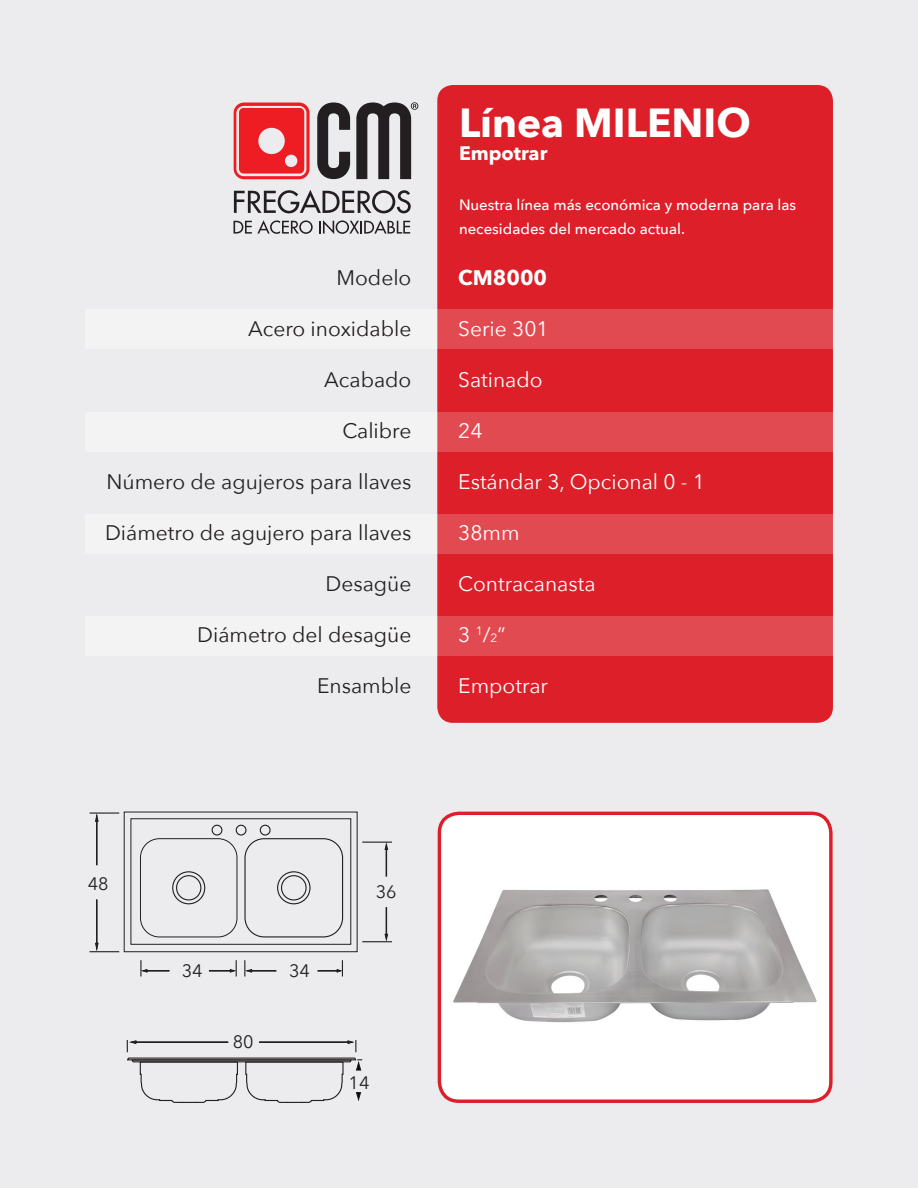
<style>
.page{position:relative;width:918px;height:1188px;background:#ececee}
.page>*{position:absolute;margin:0;border:0;box-sizing:border-box;transform-origin:0 0}
.t1{font:700 40.5px "Avenir Next";color:#fff}
.t2{font:21px "Avenir Next";color:#231f20}
.t3{font:21px "Avenir Next";color:#fff}
.t4{font:700 21px "Avenir Next";color:#fff}
.t5{font:700 19.5px "Avenir Next";color:#fff}
.t6{font:18px "Avenir Next";color:#231f20}
.t7{font:500 15px/24px "Avenir Next";color:#fff}
.s1{font-size:12px}
</style>
<div class="page">
<div style="left:85px;top:309px;width:352px;height:40px;background:#f3f3f4"></div>
<div style="left:85px;top:412px;width:352px;height:40px;background:#f3f3f4"></div>
<div style="left:85px;top:514px;width:352px;height:40px;background:#f3f3f4"></div>
<div style="left:85px;top:616px;width:352px;height:39px;background:#f3f3f4"></div>
<div style="left:437px;top:85px;width:396px;height:638px;background:#dc1f28;border-radius:16px"></div>
<svg style="left:317px;top:102px;width:33px;height:77px"></svg>
<svg style="left:234px;top:103px;width:76px;height:76px"></svg>
<svg style="left:234px;top:190px;width:177px;height:23px"></svg>
<svg style="left:234px;top:220px;width:79px;height:14px"></svg>
<svg style="left:319px;top:220px;width:91px;height:14px"></svg>
<svg style="left:356px;top:102px;width:62px;height:77px"></svg>
<div style="left:439px;top:813px;width:392px;height:288px;background:#fff;border-radius:19px"></div>
<img style="left:453px;top:889px;width:364px;height:134px">
<div style="left:438px;top:812px;width:395px;height:291px;border:3px solid #dc1f28;border-radius:19px"></div>
<svg style="left:126px;top:1040px;width:237px;height:63px"></svg>
<div style="left:124px;top:812px;width:234px;height:140px;border:1px solid #231f20"></div>
<div style="left:130px;top:818px;width:221px;height:127px;border:1px solid #231f20"></div>
<div style="left:140px;top:838px;width:97px;height:99px;border:1px solid #231f20;border-radius:19px"></div>
<div style="left:172px;top:871px;width:33px;height:33px;border:1px solid #231f20;border-radius:50%"></div>
<div style="left:176px;top:875px;width:25px;height:26px;border:1px solid #231f20;border-radius:50%"></div>
<div style="left:212px;top:825px;width:10px;height:11px;border:1px solid #231f20;border-radius:50%"></div>
<div style="left:236px;top:825px;width:11px;height:11px;border:1px solid #231f20;border-radius:50%"></div>
<div style="left:260px;top:825px;width:11px;height:11px;border:1px solid #231f20;border-radius:50%"></div>
<div style="left:244px;top:838px;width:99px;height:99px;border:1px solid #231f20;border-radius:19px"></div>
<div style="left:277px;top:871px;width:34px;height:33px;border:1px solid #231f20;border-radius:50%"></div>
<div style="left:281px;top:875px;width:26px;height:26px;border:1px solid #231f20;border-radius:50%"></div>
<svg style="left:244px;top:960px;width:32px;height:17px"></svg>
<svg style="left:318px;top:960px;width:25px;height:17px"></svg>
<svg style="left:140px;top:960px;width:29px;height:17px"></svg>
<svg style="left:209px;top:960px;width:28px;height:17px"></svg>
<hr style="left:362px;top:842px;width:30px;height:1px;background:#231f20">
<svg style="left:385px;top:843px;width:3px;height:33px"></svg>
<hr style="left:362px;top:941px;width:30px;height:1px;background:#231f20">
<svg style="left:385px;top:907px;width:3px;height:34px"></svg>
<svg style="left:90px;top:900px;width:29px;height:52px"></svg>
<hr style="left:90px;top:812px;width:29px;height:2px;background:#231f20">
<svg style="left:95px;top:814px;width:3px;height:51px"></svg>
<div style="left:437px;top:309px;width:396px;height:40px;background:#e24a52"></div>
<div style="left:437px;top:412px;width:396px;height:40px;background:#e24a52"></div>
<div style="left:437px;top:514px;width:396px;height:40px;background:#e24a52"></div>
<div style="left:437px;top:616px;width:396px;height:39px;background:#e24a52"></div>
<h1 class="t1" style="left:459px;top:88px;width:293px">Línea MILENIO</h1>
<p class="t5" style="left:459px;top:137px;width:90px">Empotrar</p>
<p class="t7" style="left:459px;top:192px;width:339px">Nuestra línea más económica y moderna para las necesidades del mercado actual.</p>
<p class="t2" style="left:337px;top:260px;width:76px">Modelo</p>
<p class="t4" style="left:458px;top:259px;width:90px">CM8000</p>
<p class="t2" style="left:248px;top:311px;width:165px">Acero inoxidable</p>
<p class="t3" style="left:458px;top:311px;width:92px">Serie 301</p>
<p class="t2" style="left:324px;top:362px;width:89px">Acabado</p>
<p class="t3" style="left:458px;top:362px;width:86px">Satinado</p>
<p class="t2" style="left:342px;top:413px;width:71px">Calibre</p>
<p class="t3" style="left:458px;top:413px;width:26px">24</p>
<p class="t2" style="left:107px;top:464px;width:306px">Número de agujeros para llaves</p>
<p class="t3" style="left:458px;top:464px;width:248px">Estándar 3, Opcional 0 - 1</p>
<p class="t2" style="left:105px;top:515px;width:308px">Diámetro de agujero para llaves</p>
<p class="t3" style="left:458px;top:515px;width:63px">38mm</p>
<p class="t2" style="left:326px;top:566px;width:87px">Desagüe</p>
<p class="t3" style="left:458px;top:566px;width:139px">Contracanasta</p>
<p class="t2" style="left:197px;top:617px;width:216px">Diámetro del desagüe</p>
<p class="t3" style="left:458px;top:617px;width:49px">3 <sup>1</sup>/<span class="s1">2</span>”</p>
<p class="t2" style="left:317px;top:668px;width:96px">Ensamble</p>
<p class="t3" style="left:458px;top:668px;width:91px">Empotrar</p>
<p class="t6" style="left:88px;top:868px;width:22px">48</p>
<p class="t6" style="left:182px;top:955px;width:22px">34</p>
<p class="t6" style="left:289px;top:955px;width:22px">34</p>
<p class="t6" style="left:233px;top:1026px;width:22px">80</p>
<p class="t6" style="left:376px;top:876px;width:22px">36</p>
<p class="t6" style="left:349px;top:1067px;width:22px">14</p>
</div>
